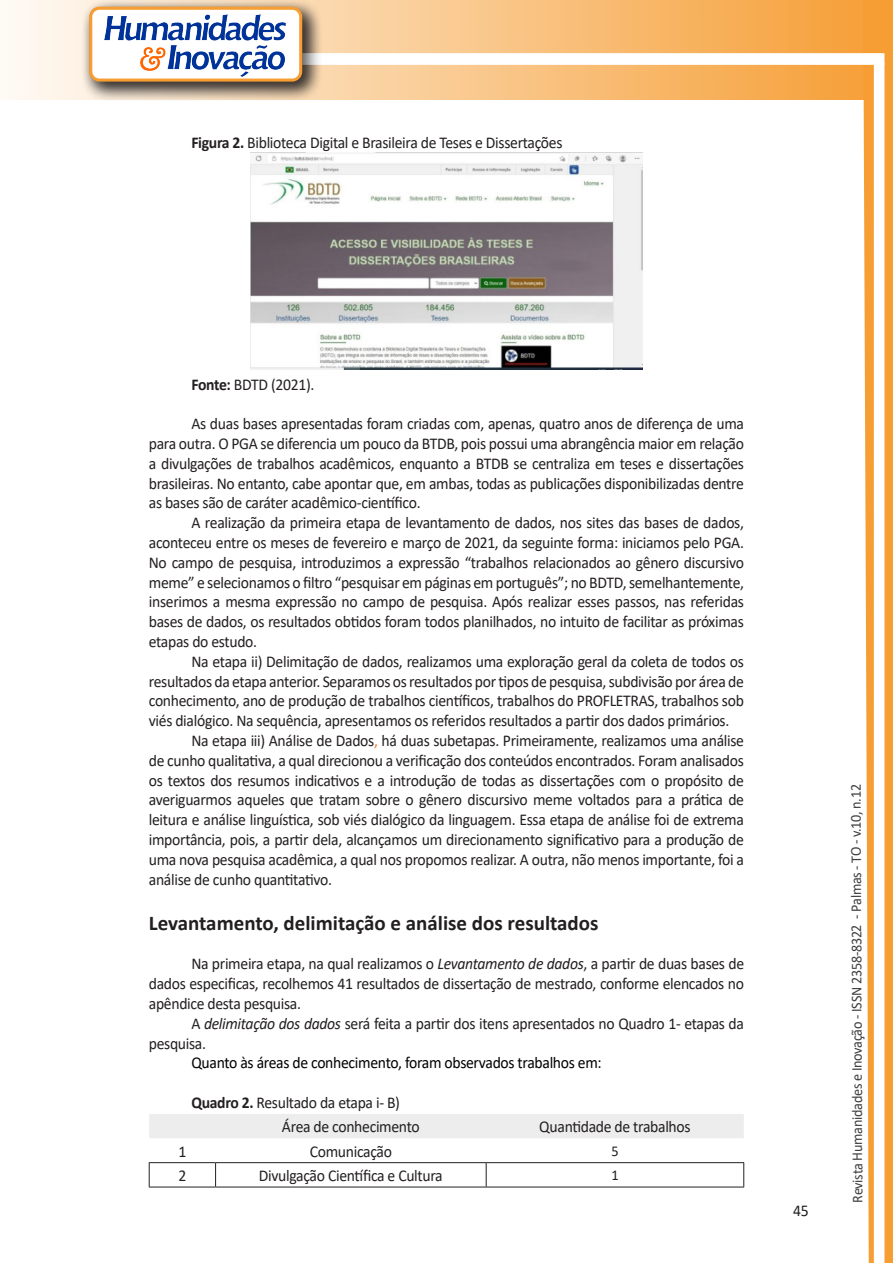
<style>
.page{position:relative;width:893px;height:1263px;background:#fff}
.page>*{position:absolute;margin:0;border:0;box-sizing:border-box;transform-origin:0 0}
.Titulo_2{font:700 21px "Calibri";color:#231f20}
.texto{font:16.5px/19.8px "Calibri";letter-spacing:-.02em;color:#231f20;text-align:justify;scale:.95 1}
.texto-2{font:16.5px "Calibri";letter-spacing:-.02em;color:#000;scale:.95 1}
.t1{font:15px "Calibri";letter-spacing:-.025em;color:#3e3e3f;scale:.95 1}
.texto-3{font:15px "Calibri";color:#231f20;scale:.95 1}
.s1{font-weight:700}
.s2{color:#ed7d31}
.s3{font-style:italic}
</style>
<div class="page">
<svg style="left:5px;top:0;width:858px;height:100px;background:#f9c484"></svg>
<div style="left:302px;top:53px;width:582px;height:12px;background:#fff;border:2px solid #fff"></div>
<svg style="left:863px;top:0;width:30px;height:1263px"></svg>
<div style="left:81px;top:0;width:241px;height:102px;background:#231f20;opacity:.75"></div>
<div style="left:91px;top:8px;width:210px;height:72px;background:#fff;border-radius:9px"></div>
<img style="left:104px;top:14px;width:181px;height:62px">
<div style="left:89px;top:7px;width:213px;height:75px;border:3px solid #f69e34;border-radius:9px"></div>
<img style="left:251px;top:152px;width:391px;height:218px">
<div style="left:149px;top:1114px;width:595px;height:24px;background:#ededed"></div>
<hr style="left:149px;top:1162px;width:67px;height:1px;background:#231f20">
<svg style="left:149px;top:1163px;width:1px;height:24px"></svg>
<hr style="left:216px;top:1162px;width:270px;height:1px;background:#231f20">
<svg style="left:215px;top:1163px;width:1px;height:24px"></svg>
<hr style="left:486px;top:1162px;width:258px;height:1px;background:#231f20">
<svg style="left:486px;top:1163px;width:1px;height:24px"></svg>
<svg style="left:743px;top:1163px;width:1px;height:24px"></svg>
<hr style="left:149px;top:1187px;width:67px;height:1px;background:#231f20">
<hr style="left:216px;top:1187px;width:270px;height:1px;background:#231f20">
<hr style="left:486px;top:1187px;width:258px;height:1px;background:#231f20">
<p class="texto" style="left:191px;top:133px;width:392px"><span class="s1">Figura 2.</span> Biblioteca Digital e Brasileira de Teses e Dissertações</p>
<p class="texto" style="left:191px;top:374px;width:131px"><span class="s1">Fonte:</span> BDTD (2021).</p>
<p class="texto" style="left:149px;top:413px;width:628px;text-indent:43px">As duas bases apresentadas foram criadas com, apenas, quatro anos de diferença de uma para outra. O PGA se diferencia um pouco da BTDB, pois possui uma abrangência maior em relação a divulgações de trabalhos acadêmicos, enquanto a BTDB se centraliza em teses e dissertações brasileiras. No entanto, cabe apontar que, em ambas, todas as publicações disponibilizadas dentre as bases são de caráter acadêmico-científico.</p>
<p class="texto" style="left:149px;top:512px;width:628px;text-indent:43px">A realização da primeira etapa de levantamento de dados, nos sites das bases de dados, aconteceu entre os meses de fevereiro e março de 2021, da seguinte forma: iniciamos pelo PGA.<br>No campo de pesquisa, introduzimos a expressão “trabalhos relacionados ao gênero discursivo meme” e selecionamos o filtro “pesquisar em páginas em português”; no BDTD, semelhantemente, inserimos a mesma expressão no campo de pesquisa. Após realizar esses passos, nas referidas bases de dados, os resultados obtidos foram todos planilhados, no intuito de facilitar as próximas etapas do estudo.</p>
<p class="texto" style="left:149px;top:651px;width:628px;text-indent:43px">Na etapa ii) Delimitação de dados, realizamos uma exploração geral da coleta de todos os resultados da etapa anterior. Separamos os resultados por tipos de pesquisa, subdivisão por área de conhecimento, ano de produção de trabalhos científicos, trabalhos do PROFLETRAS, trabalhos sob viés dialógico. Na sequência, apresentamos os referidos resultados a partir dos dados primários.</p>
<p class="texto" style="left:149px;top:730px;width:628px;text-indent:43px">Na etapa iii) Análise de Dados<span class="s2">,</span> há duas subetapas. Primeiramente, realizamos uma análise de cunho qualitativa, a qual direcionou a verificação dos conteúdos encontrados. Foram analisados os textos dos resumos indicativos e a introdução de todas as dissertações com o propósito de averiguarmos aqueles que tratam sobre o gênero discursivo meme voltados para a prática de leitura e análise linguística, sob viés dialógico da linguagem. Essa etapa de análise foi de extrema importância, pois, a partir dela, alcançamos um direcionamento significativo para a produção de uma nova pesquisa acadêmica, a qual nos propomos realizar. A outra, não menos importante, foi a análise de cunho quantitativo.</p>
<p class="Titulo_2" style="left:149px;top:908px;width:451px">Levantamento, delimitação e análise dos resultados</p>
<p class="texto" style="left:149px;top:953px;width:628px;text-indent:43px">Na primeira etapa, na qual realizamos o <span class="s3">Levantamento de dados</span>, a partir de duas bases de dados especificas, recolhemos 41 resultados de dissertação de mestrado, conforme elencados no apêndice desta pesquisa.</p>
<p class="texto" style="left:149px;top:1013px;width:628px;text-indent:43px">A <span class="s3">delimitação dos dados</span> será feita a partir dos itens apresentados no Quadro 1- etapas da pesquisa.</p>
<p class="texto-2" style="left:191px;top:1051px;width:433px">Quanto às áreas de conhecimento, foram observados trabalhos em:</p>
<p class="texto" style="left:191px;top:1092px;width:221px"><span class="s1">Quadro 2.</span> Resultado da etapa i- B)</p>
<p class="texto" style="left:282px;top:1116px;width:147px">Área de conhecimento</p>
<p class="texto" style="left:539px;top:1116px;width:161px">Quantidade de trabalhos</p>
<p class="texto" style="left:178px;top:1141px;width:10px">1</p>
<p class="texto" style="left:310px;top:1141px;width:88px">Comunicação</p>
<p class="texto-3" style="left:611px;top:1140px;width:9px">5</p>
<p class="texto" style="left:178px;top:1165px;width:10px">2</p>
<p class="texto" style="left:259px;top:1165px;width:195px">Divulgação Científica e Cultura</p>
<p class="texto-3" style="left:611px;top:1164px;width:9px">1</p>
<p class="texto" style="left:793px;top:1200px;width:18px">45</p>
<p class="t1" style="left:846px;top:1203px;width:442px;rotate:-90deg">Revista Humanidades e Inovação - ISSN 2358-8322 - Palmas - TO - v.10, n.12</p>
</div>
